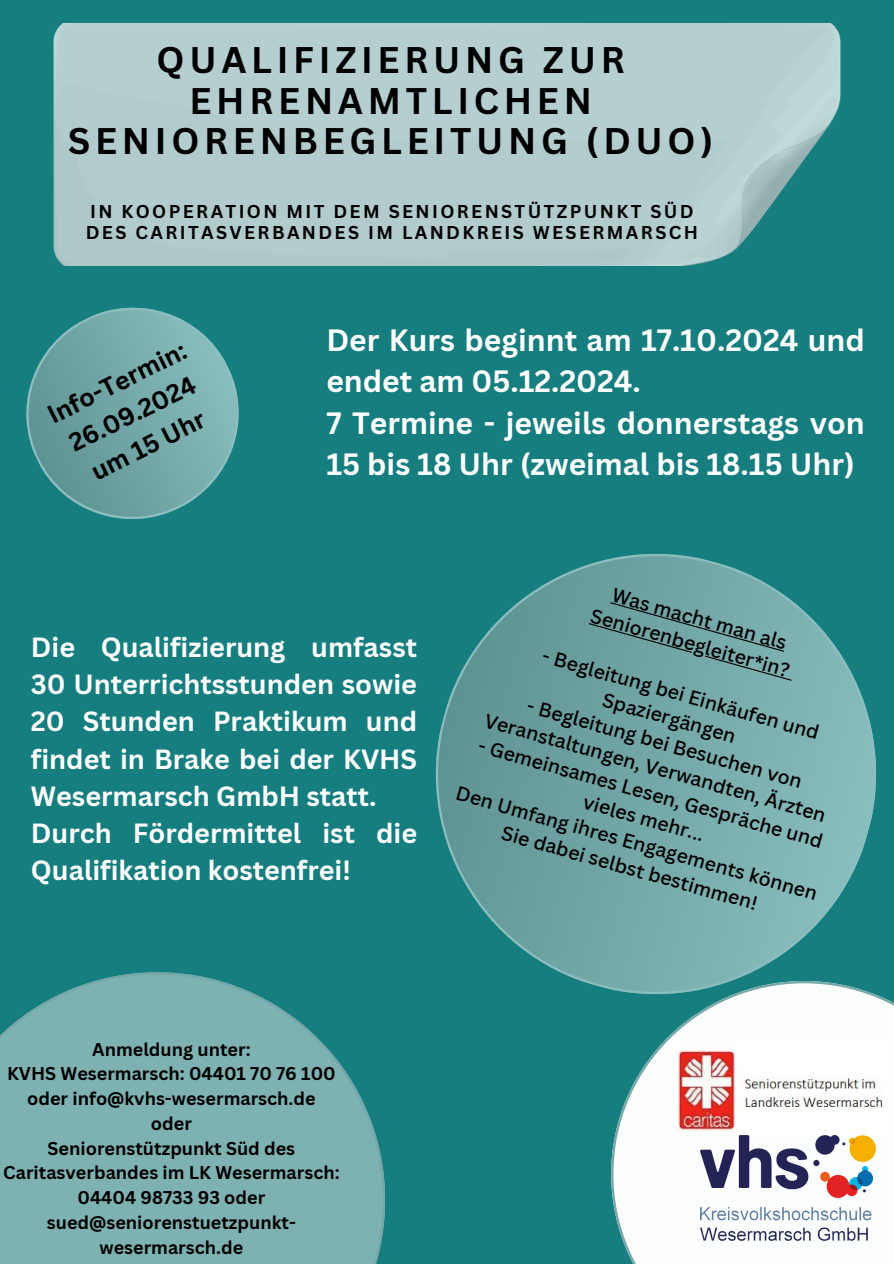
<style>
.page{position:relative;width:894px;height:1264px;background:#fff}
.page>*{position:absolute;margin:0;border:0;box-sizing:border-box;transform-origin:0 0}
.t1{font:700 36.15px/40.5px "Canva Sans";letter-spacing:.13em;color:#000;text-align:center}
.t2{font:700 30px/41.7px "Canva Sans";color:#fcfdfd}
.t3{font:700 27px/37.2px "Canva Sans";color:#fcfdfd}
.t4{font:700 24.9px/34.8px "Canva Sans";color:#000}
.t5{font:500 19.5px/26px "Canva Sans";color:#000;text-align:center}
.t6{font:700 18.15px/20.2px "Canva Sans";letter-spacing:.13em;color:#000}
.t7{font:700 18px/24.8px "Canva Sans";color:#000;text-align:center}
</style>
<div class="page">
<div style="left:0;top:0;width:893px;height:1263px;background:#177e80"></div>
<img style="left:53px;top:23px;width:786px;height:242px">
<svg style="left:611px;top:1018px;width:282px;height:245px;background:#d8e8e9"></svg>
<img style="left:699px;top:1135px;width:176px;height:105px">
<img style="left:672px;top:1039px;width:215px;height:94px">
<svg style="left:0;top:972px;width:384px;height:291px;background:#70aaab"></svg>
<svg style="left:26px;top:307px;width:213px;height:213px"></svg>
<svg style="left:435px;top:553px;width:458px;height:465px"></svg>
<svg style="left:588px;top:602px;width:203px;height:78px;background:#70a2a3"></svg>
<p class="t1" style="left:68px;top:39px;width:646px">QUALIFIZIERUNG ZUR<br>EHRENAMTLICHEN<br>SENIORENBEGLEITUNG (DUO)</p>
<h1 class="t6" style="left:86px;top:201px;width:613px">IN KOOPERATION MIT DEM SENIORENSTÜTZPUNKT SÜD<br>DES CARITASVERBANDES IM LANDKREIS WESERMARSCH</h1>
<p class="t4" style="left:41px;top:399px;width:153px;rotate:-26deg">Info-Termin:<br>26.09.2024 um 15 Uhr</p>
<h2 class="t2" style="left:326px;top:318px;width:540px">Der Kurs beginnt am 17.10.2024 und endet am 05.12.2024.<br>7 Termine - jeweils donnerstags von<br>15 bis 18 Uhr (zweimal bis 18.15 Uhr)</h2>
<p class="t3" style="left:31px;top:628px;width:387px">Die Qualifizierung umfasst<br>30 Unterrichtsstunden sowie<br>20 Stunden Praktikum und findet in Brake bei der KVHS<br>Wesermarsch GmbH statt.<br>Durch Fördermittel ist die<br>Qualifikation kostenfrei!</p>
<p class="t5" style="left:616px;top:581px;width:182px;rotate:16deg">Was macht man als</p>
<p class="t5" style="left:595px;top:601px;width:207px;rotate:16deg">Seniorenbegleiter*in?</p>
<p class="t5" style="left:546px;top:641px;width:288px;rotate:16deg">- Begleitung bei Einkäufen und<br>Spaziergängen</p>
<p class="t5" style="left:531px;top:691px;width:286px;rotate:16deg">- Begleitung bei Besuchen von</p>
<p class="t5" style="left:489px;top:706px;width:355px;rotate:16deg">Veranstaltungen, Verwandten, Ärzten</p>
<p class="t5" style="left:482px;top:731px;width:358px;rotate:16deg">- Gemeinsames Lesen, Gespräche und</p>
<p class="t5" style="left:467px;top:753px;width:376px;rotate:16deg">vieles mehr...<br>Den Umfang ihres Engagements können</p>
<p class="t5" style="left:506px;top:818px;width:266px;rotate:16deg">Sie dabei selbst bestimmen!</p>
<h2 class="t7" style="left:92px;top:1036px;width:160px">Anmeldung unter:</h2>
<p class="t7" style="left:7px;top:1060px;width:330px">KVHS Wesermarsch: 04401 70 76 100</p>
<p class="t7" style="left:27px;top:1085px;width:290px">oder info@kvhs-wesermarsch.de</p>
<p class="t7" style="left:151px;top:1110px;width:42px">oder</p>
<p class="t7" style="left:3px;top:1135px;width:338px">Seniorenstützpunkt Süd des<br>Caritasverbandes im LK Wesermarsch:</p>
<p class="t7" style="left:47px;top:1184px;width:250px">04404 98733 93 oder sued@seniorenstuetzpunkt&shy;wesermarsch.de</p>
</div>
